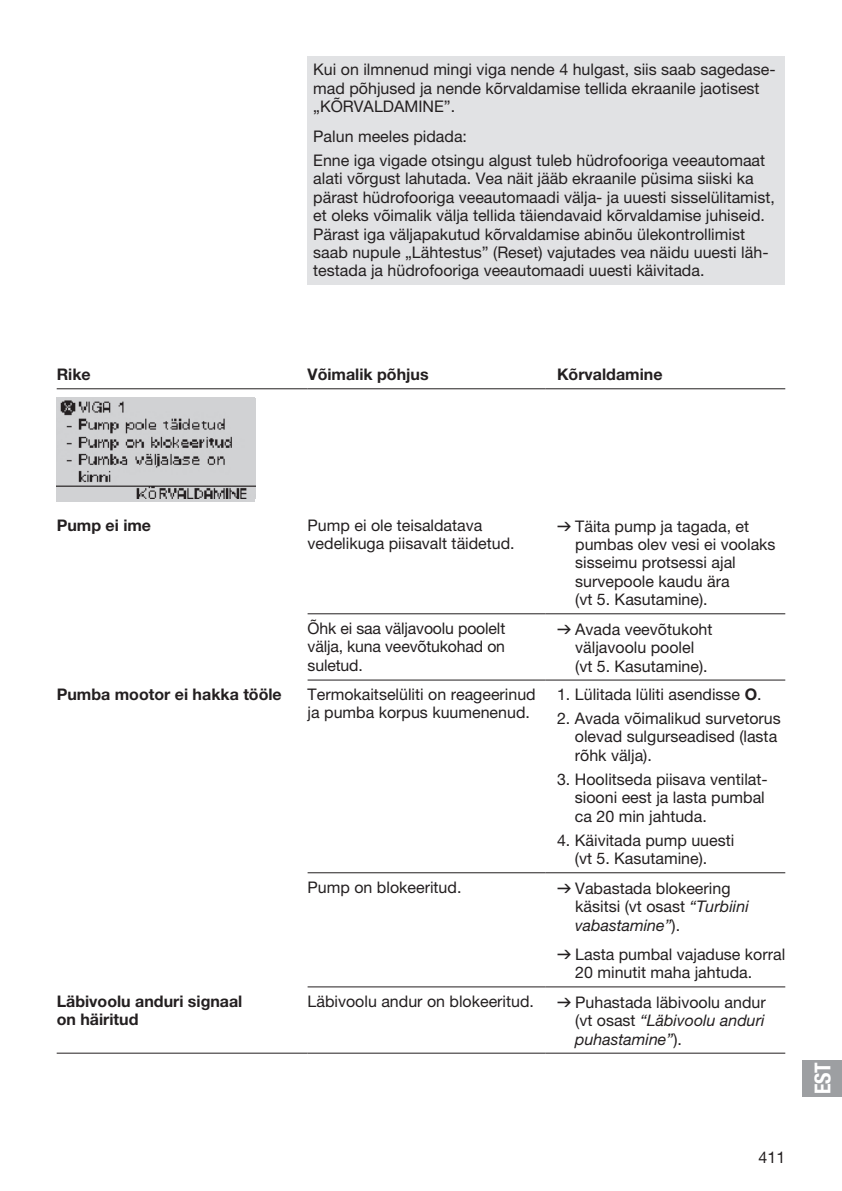
<style>
.page{position:relative;width:842px;height:1191px;background:#fff}
.page>*{position:absolute;margin:0;border:0;box-sizing:border-box;transform-origin:0 0}
.t1{font:22px "GARDENA Pro Bo Cond";color:#fff}
.t2{font:16px/18.4px "GARDENA Pro";color:#231f20}
.t3{font:700 16px/18.4px "GARDENA Pro";color:#231f20}
.s1{font-family:"Formdruck"}
.s2{font-weight:700}
.s3{font-style:italic}
</style>
<div class="page">
<div style="left:308px;top:57px;width:477px;height:228px;background:#e1e2e4"></div>
<hr style="left:308px;top:388px;width:238px;height:1px;background:#231f20">
<hr style="left:546px;top:388px;width:239px;height:1px;background:#231f20">
<hr style="left:308px;top:613px;width:238px;height:1px;background:#231f20">
<hr style="left:546px;top:613px;width:239px;height:1px;background:#231f20">
<hr style="left:308px;top:872px;width:238px;height:1px;background:#231f20">
<hr style="left:546px;top:872px;width:239px;height:1px;background:#231f20">
<hr style="left:308px;top:986px;width:238px;height:1px;background:#231f20">
<hr style="left:546px;top:986px;width:239px;height:1px;background:#231f20">
<hr style="left:308px;top:1052px;width:238px;height:1px;background:#231f20">
<hr style="left:546px;top:1052px;width:239px;height:1px;background:#231f20">
<hr style="left:308px;top:679px;width:238px;height:1px;background:#231f20">
<hr style="left:546px;top:679px;width:239px;height:1px;background:#231f20">
<hr style="left:57px;top:388px;width:251px;height:1px;background:#231f20">
<hr style="left:57px;top:1052px;width:251px;height:1px;background:#231f20">
<div style="left:57px;top:397px;width:198px;height:105px;background:#d1d2d4"></div>
<img style="left:57px;top:400px;width:198px;height:98px">
<div style="left:802px;top:1060px;width:40px;height:36px;background:#9d9fa2"></div>
<p class="t2" style="left:313px;top:60px;width:464px">Kui on ilmnenud mingi viga nende 4 hulgast, siis saab sagedase&shy;mad põhjused ja nende kõrvaldamise tellida ekraanile jaotisest „KÕRVALDAMINE”.</p>
<p class="t2" style="left:313px;top:124px;width:453px;line-height:24px">Palun meeles pidada:<br>Enne iga vigade otsingu algust tuleb hüdrofooriga veeautomaat</p>
<p class="t2" style="left:313px;top:169px;width:463px">alati võrgust lahutada. Vea näit jääb ekraanile püsima siiski ka pärast hüdrofooriga veeautomaadi välja- ja uuesti sisselülitamist, et oleks võimalik välja tellida täiendavaid kõrvaldamise juhiseid.<br>Pärast iga väljapakutud kõrvaldamise abinõu ülekontrollimist saab nupule „Lähtestus” (Reset) vajutades vea näidu uuesti läh&shy;testada ja hüdrofooriga veeautomaadi uuesti käivitada.</p>
<p class="t3" style="left:57px;top:365px;width:36px">Rike</p>
<p class="t3" style="left:308px;top:365px;width:123px">Võimalik põhjus</p>
<p class="t3" style="left:557px;top:365px;width:107px">Kõrvaldamine</p>
<p class="t3" style="left:57px;top:515px;width:96px">Pump ei ime</p>
<p class="t2" style="left:308px;top:515px;width:209px">Pump ei ole teisaldatava vedelikuga piisavalt täidetud.</p>
<p class="t2" style="left:575px;top:516px;width:202px;text-indent:-18px"><span class="s1">v</span> Täita pump ja tagada, et pumbas olev vesi ei voolaks sisseimu protsessi ajal survepoole kaudu ära<br>(vt 5. Kasutamine).</p>
<p class="t2" style="left:308px;top:618px;width:199px;text-align:justify">Õhk ei saa väljavoolu poolelt välja, kuna veevõtukohad on suletud.</p>
<p class="t2" style="left:575px;top:619px;width:139px;text-indent:-18px"><span class="s1">v</span> Avada veevõtukoht väljavoolu poolel (vt 5. Kasutamine).</p>
<p class="t3" style="left:57px;top:684px;width:227px">Pumba mootor ei hakka tööle</p>
<p class="t2" style="left:308px;top:685px;width:230px">Termokaitselüliti on reageerinud ja pumba korpus kuumenenud.</p>
<p class="t2" style="left:557px;top:685px;width:206px">1. Lülitada lüliti asendisse <span class="s2">O</span>.</p>
<p class="t2" style="left:575px;top:709px;width:207px;text-indent:-18px">2. Avada võimalikud survetorus olevad sulgurseadised (lasta rõhk välja).</p>
<p class="t2" style="left:575px;top:770px;width:193px;text-align:justify;text-indent:-18px">3. Hoolitseda piisava ventilat&shy;siooni eest ja lasta pumbal ca 20 min jahtuda.</p>
<p class="t2" style="left:557px;top:830px;width:179px;text-align:center">4. Käivitada pump uuesti (vt 5. Kasutamine).</p>
<p class="t2" style="left:308px;top:877px;width:155px">Pump on blokeeritud.</p>
<p class="t2" style="left:575px;top:878px;width:175px;text-indent:-18px"><span class="s1">v</span> Vabastada blokeering käsitsi (vt osast <span class="s3">“Turbiini vabastamine”</span>).</p>
<p class="t2" style="left:575px;top:945px;width:212px;text-indent:-18px"><span class="s1">v</span> Lasta pumbal vajaduse korral<br>20 minutit maha jahtuda.</p>
<p class="t3" style="left:57px;top:991px;width:187px">Läbivoolu anduri signaal on häiritud</p>
<p class="t2" style="left:308px;top:991px;width:228px">Läbivoolu andur on blokeeritud.</p>
<p class="t2" style="left:575px;top:992px;width:192px;text-align:justify;text-indent:-18px"><span class="s1">v</span> Puhastada läbivoolu andur (vt osast <span class="s3">“Läbivoolu anduri puhastamine”</span>).</p>
<p class="t2" style="left:759px;top:1147px;width:28px">411</p>
<h1 class="t1" style="left:809px;top:1094px;width:34px;rotate:-90deg">EST</h1>
</div>
